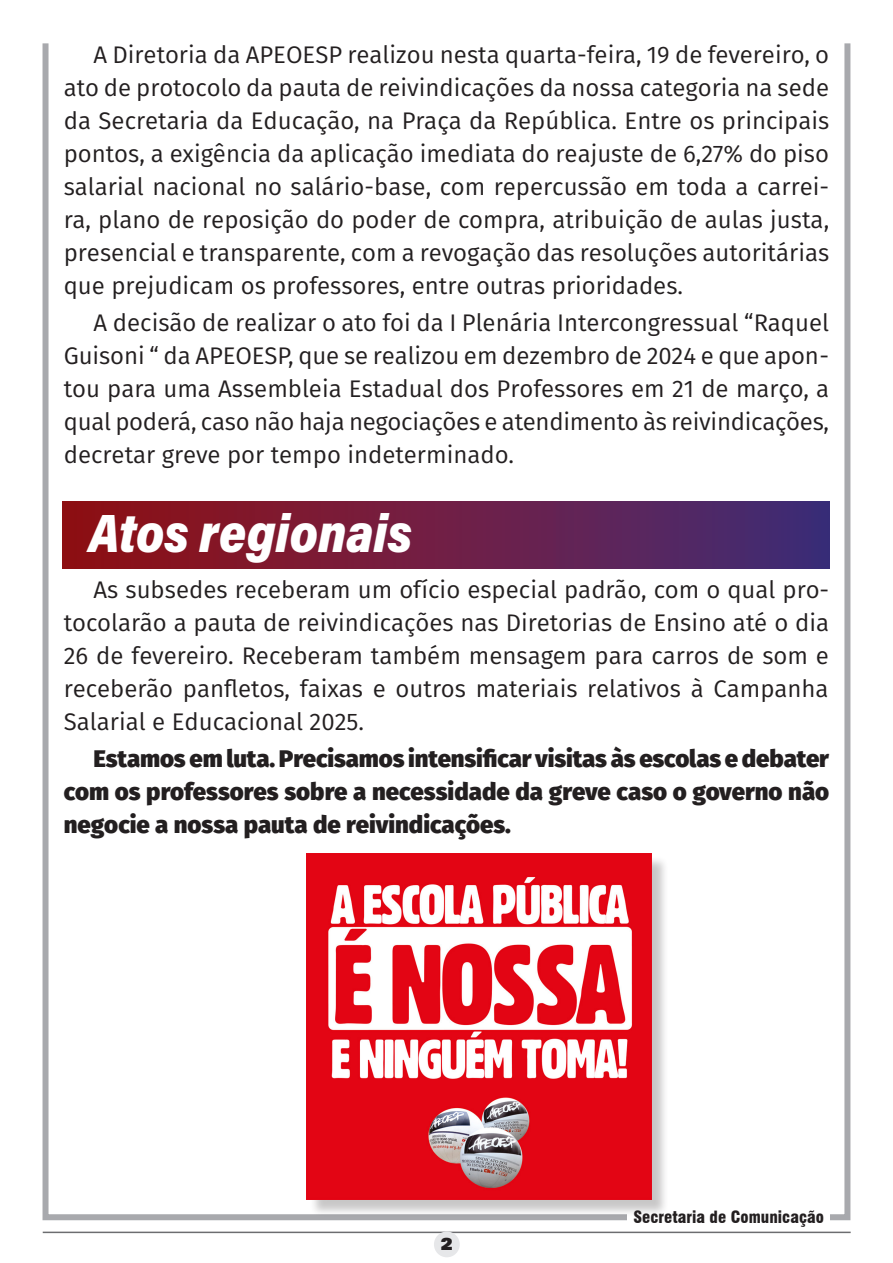
<style>
.page{position:relative;width:893px;height:1263px;background:#fff}
.page>*{position:absolute;margin:0;border:0;box-sizing:border-box;transform-origin:0 0}
.Subtítulo_2{font:italic 900 54px "Acumin Pro Semi Cond";color:#fff;scale:.9 1}
.Corpo_do_texto{font:24px/33px "Fira Sans";color:#231f20;text-align:justify}
.Corpo_do_texto-2{font:800 24px/33px "Fira Sans";color:#231f20;text-align:justify}
.t1{font:700 18px "U001 DOT Ultr";color:#231f20}
.t2{font:900 condensed 16.5px "Swiss 721 BT";color:#231f20}
</style>
<div class="page">
<div style="left:43px;top:40px;width:807px;height:1180px;border:6px solid #a8a9ad"></div>
<hr style="left:43px;top:1231px;width:808px;height:2px;background:#6c6d70">
<div style="left:434px;top:1231px;width:26px;height:26px;background:#e6e7e9;border-radius:50%"></div>
<div style="left:628px;top:1209px;width:202px;height:18px;background:#fff"></div>
<div style="left:62px;top:502px;width:767px;height:66px;background:linear-gradient(to right,#951012,#432d78)"></div>
<div style="left:310px;top:856px;width:359px;height:361px;background:#231f20;opacity:.25"></div>
<img style="left:307px;top:853px;width:344px;height:346px">
<p class="Corpo_do_texto" style="left:64px;top:37px;width:767px;text-indent:30px">A Diretoria da APEOESP realizou nesta quarta-feira, 19 de fevereiro, o ato de protocolo da pauta de reivindicações da nossa categoria na sede da Secretaria da Educação, na Praça da República. Entre os principais pontos, a exigência da aplicação imediata do reajuste de 6,27% do piso salarial nacional no salário-base, com repercussão em toda a carrei&shy;ra, plano de reposição do poder de compra, atribuição de aulas justa, presencial e transparente, com a revogação das resoluções autoritárias que prejudicam os professores, entre outras prioridades.</p>
<p class="Corpo_do_texto" style="left:64px;top:306px;width:767px;text-indent:30px">A decisão de realizar o ato foi da I Plenária Intercongressual “Raquel Guisoni “ da APEOESP, que se realizou em dezembro de 2024 e que apon&shy;tou para uma Assembleia Estadual dos Professores em 21 de março, a qual poderá, caso não haja negociações e atendimento às reivindicações, decretar greve por tempo indeterminado.</p>
<p class="Subtítulo_2" style="left:88px;top:495px;width:362px">Atos regionais</p>
<p class="Corpo_do_texto" style="left:64px;top:572px;width:767px;text-indent:30px">As subsedes receberam um ofício especial padrão, com o qual pro&shy;tocolarão a pauta de reivindicações nas Diretorias de Ensino até o dia 26 de fevereiro. Receberam também mensagem para carros de som e receberão panfletos, faixas e outros materiais relativos à Campanha Salarial e Educacional 2025.</p>
<p class="Corpo_do_texto-2" style="left:64px;top:740px;width:767px;text-indent:30px">Estamos em luta. Precisamos intensificar visitas às escolas e debater com os professores sobre a necessidade da greve caso o governo não negocie a nossa pauta de reivindicações.</p>
<p class="t1" style="left:441px;top:1233px;width:13px">2</p>
<p class="t2" style="left:633px;top:1207px;width:192px">Secretaria de Comunicação</p>
</div>
